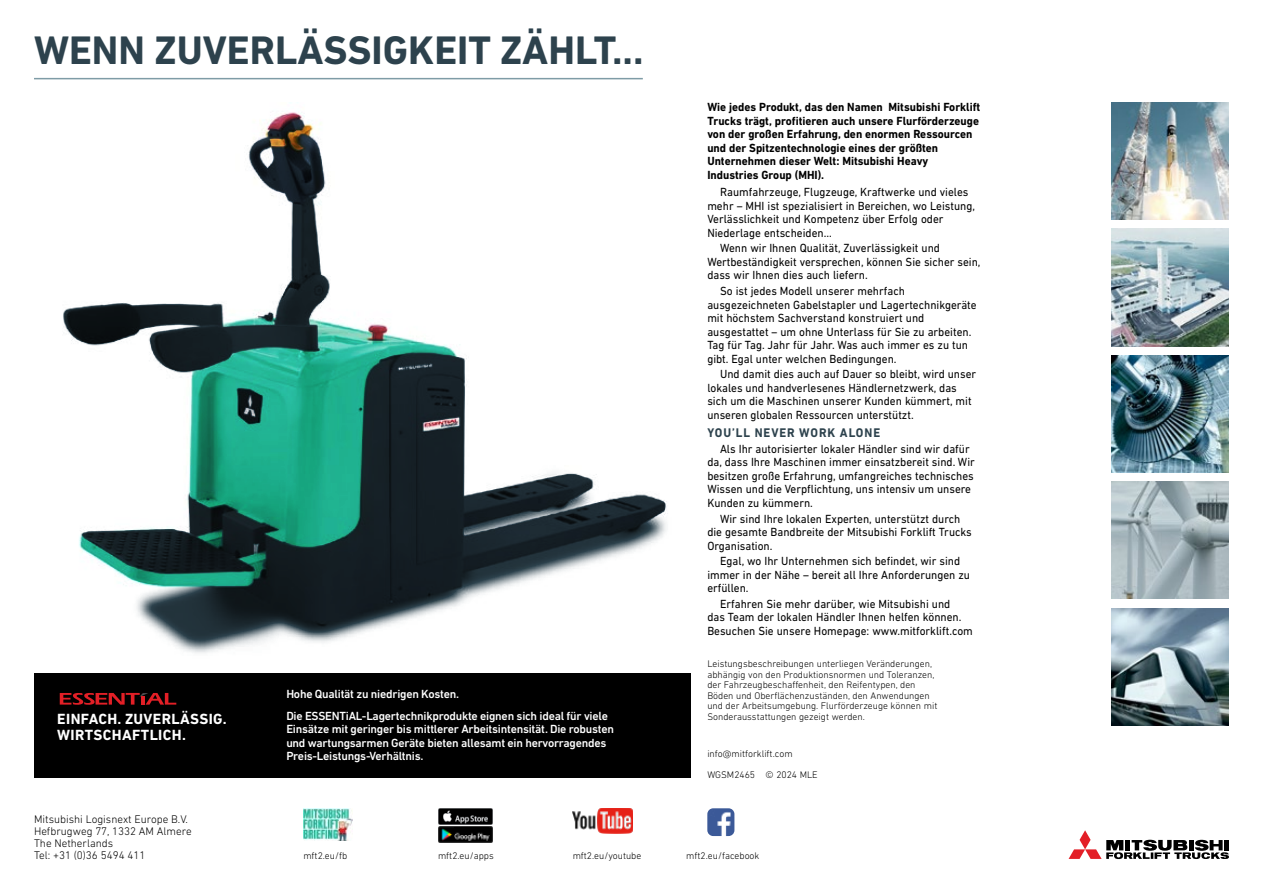
<style>
.page{position:relative;width:1263px;height:893px;background:#fff}
.page>*{position:absolute;margin:0;border:0;box-sizing:border-box;transform-origin:0 0}
.t1{font:700 40.5px "DIN Next LT Pro";color:#2d424d}
.t2{font:700 15px/16.5px "DIN Next LT Pro";letter-spacing:.025em;color:#fff}
.t3{font:700 12.75px "DIN Next LT Pro";letter-spacing:.075em;color:#2d424d;scale:.95 1}
.t4{font:12px/13.5px "DIN Next LT Pro";color:#000;scale:.95 1}
.t5{font:700 12px/13.5px "DIN Next LT Pro";color:#000;scale:.95 1}
.t6{font:500 12px/13.5px "DIN Next LT Pro";letter-spacing:-.02em;color:#fff}
.t7{font:300 11.25px/12px "DIN Next LT Pro";color:#000}
.t8{font:300 9.75px/10.5px "DIN Next LT Pro";color:#000}
</style>
<div class="page">
<svg style="left:1068px;top:830px;width:161px;height:29px"></svg>
<div style="left:34px;top:674px;width:656px;height:104px;background:#000"></div>
<svg style="left:60px;top:693px;width:116px;height:12px"></svg>
<img style="left:1111px;top:102px;width:118px;height:118px">
<img style="left:1112px;top:482px;width:117px;height:117px">
<img style="left:1111px;top:355px;width:118px;height:118px">
<img style="left:1112px;top:608px;width:117px;height:117px">
<img style="left:1111px;top:229px;width:118px;height:117px">
<svg style="left:34px;top:112px;width:651px;height:562px"></svg>
<hr style="left:34px;top:78px;width:609px;height:1px;background:#7f9ca6">
<img style="left:303px;top:808px;width:49px;height:33px">
<img style="left:573px;top:808px;width:60px;height:26px">
<img style="left:707px;top:808px;width:27px;height:28px">
<img style="left:438px;top:808px;width:54px;height:16px">
<div style="left:455px;top:810px;width:34px;height:5px;background:#000"></div>
<img style="left:438px;top:826px;width:54px;height:16px">
<hr style="left:454px;top:828px;width:34px;height:4px;background:#000">
<h1 class="t1" style="left:34px;top:27px;width:611px">WENN ZUVERLÄSSIGKEIT ZÄHLT...</h1>
<p class="t2" style="left:57px;top:710px;width:171px">EINFACH. ZUVERLÄSSIG.<br>WIRTSCHAFTLICH.</p>
<p class="t6" style="left:286px;top:683px;width:323px;line-height:22px">Hohe Qualität zu niedrigen Kosten.<br>Die ESSENTiAL-Lagertechnikprodukte eignen sich ideal für viele</p>
<p class="t6" style="left:286px;top:722px;width:329px">Einsätze mit geringer bis mittlerer Arbeitsintensität. Die robusten und wartungsarmen Geräte bieten allesamt ein hervorragendes<br>Preis-Leistungs-Verhältnis.</p>
<p class="t5" style="left:707px;top:100px;width:289px">Wie jedes Produkt, das den Namen Mitsubishi Forklift Trucks trägt, profitieren auch unsere Flurförderzeuge von der großen Erfahrung, den enormen Ressourcen und der Spitzentechnologie eines der größten Unternehmen dieser Welt: Mitsubishi Heavy Industries Group (MHI).</p>
<p class="t4" style="left:707px;top:185px;width:283px;text-indent:13px">Raumfahrzeuge, Flugzeuge, Kraftwerke und vieles mehr – MHI ist spezialisiert in Bereichen, wo Leistung, Verlässlichkeit und Kompetenz über Erfolg oder Niederlage entscheiden…</p>
<p class="t4" style="left:707px;top:241px;width:289px;text-indent:13px">Wenn wir Ihnen Qualität, Zuverlässigkeit und<br>Wertbeständigkeit versprechen, können Sie sicher sein, dass wir Ihnen dies auch liefern.</p>
<p class="t4" style="left:707px;top:284px;width:285px;text-indent:13px">So ist jedes Modell unserer mehrfach ausgezeichneten Gabelstapler und Lagertechnikgeräte mit höchstem Sachverstand konstruiert und ausgestattet – um ohne Unterlass für Sie zu arbeiten.<br>Tag für Tag. Jahr für Jahr. Was auch immer es zu tun gibt. Egal unter welchen Bedingungen.</p>
<p class="t4" style="left:707px;top:367px;width:285px;text-indent:13px">Und damit dies auch auf Dauer so bleibt, wird unser lokales und handverlesenes Händlernetzwerk, das sich um die Maschinen unserer Kunden kümmert, mit unseren globalen Ressourcen unterstützt.</p>
<p class="t3" style="left:707px;top:426px;width:183px">YOU’LL NEVER WORK ALONE</p>
<p class="t4" style="left:707px;top:442px;width:283px;text-indent:13px">Als Ihr autorisierter lokaler Händler sind wir dafür da, dass Ihre Maschinen immer einsatzbereit sind. Wir besitzen große Erfahrung, umfangreiches technisches Wissen und die Verpflichtung, uns intensiv um unsere Kunden zu kümmern.</p>
<p class="t4" style="left:707px;top:512px;width:280px;text-indent:13px">Wir sind Ihre lokalen Experten, unterstützt durch die gesamte Bandbreite der Mitsubishi Forklift Trucks<br>Organisation.</p>
<p class="t4" style="left:707px;top:554px;width:278px;text-indent:13px">Egal, wo Ihr Unternehmen sich befindet, wir sind immer in der Nähe – bereit all Ihre Anforderungen zu erfüllen.</p>
<p class="t4" style="left:707px;top:597px;width:281px;text-indent:13px">Erfahren Sie mehr darüber, wie Mitsubishi und<br>das Team der lokalen Händler Ihnen helfen können.<br>Besuchen Sie unsere Homepage: www.mitforklift.com</p>
<p class="t8" style="left:707px;top:659px;width:232px">Leistungsbeschreibungen unterliegen Veränderungen, abhängig von den Produktionsnormen und Toleranzen, der Fahrzeugbeschaffenheit, den Reifentypen, den Böden und Oberflächenzuständen, den Anwendungen und der Arbeitsumgebung. Flurförderzeuge können mit Sonderausstattungen gezeigt werden.</p>
<p class="t8" style="left:707px;top:743px;width:112px;line-height:21px">info@mitforklift.com<br>WGSM2465 © 2024 MLE</p>
<p class="t7" style="left:34px;top:813px;width:159px">Mitsubishi Logisnext Europe B.V.<br>Hefbrugweg 77, 1332 AM Almere<br>The Netherlands<br>Tel: +31 (0)36 5494 411</p>
<p class="t8" style="left:303px;top:850px;width:45px">mft2.eu/fb</p>
<p class="t8" style="left:438px;top:850px;width:57px">mft2.eu/apps</p>
<p class="t8" style="left:573px;top:850px;width:70px">mft2.eu/youtube</p>
<p class="t8" style="left:686px;top:850px;width:75px">mft2.eu/facebook</p>
</div>
